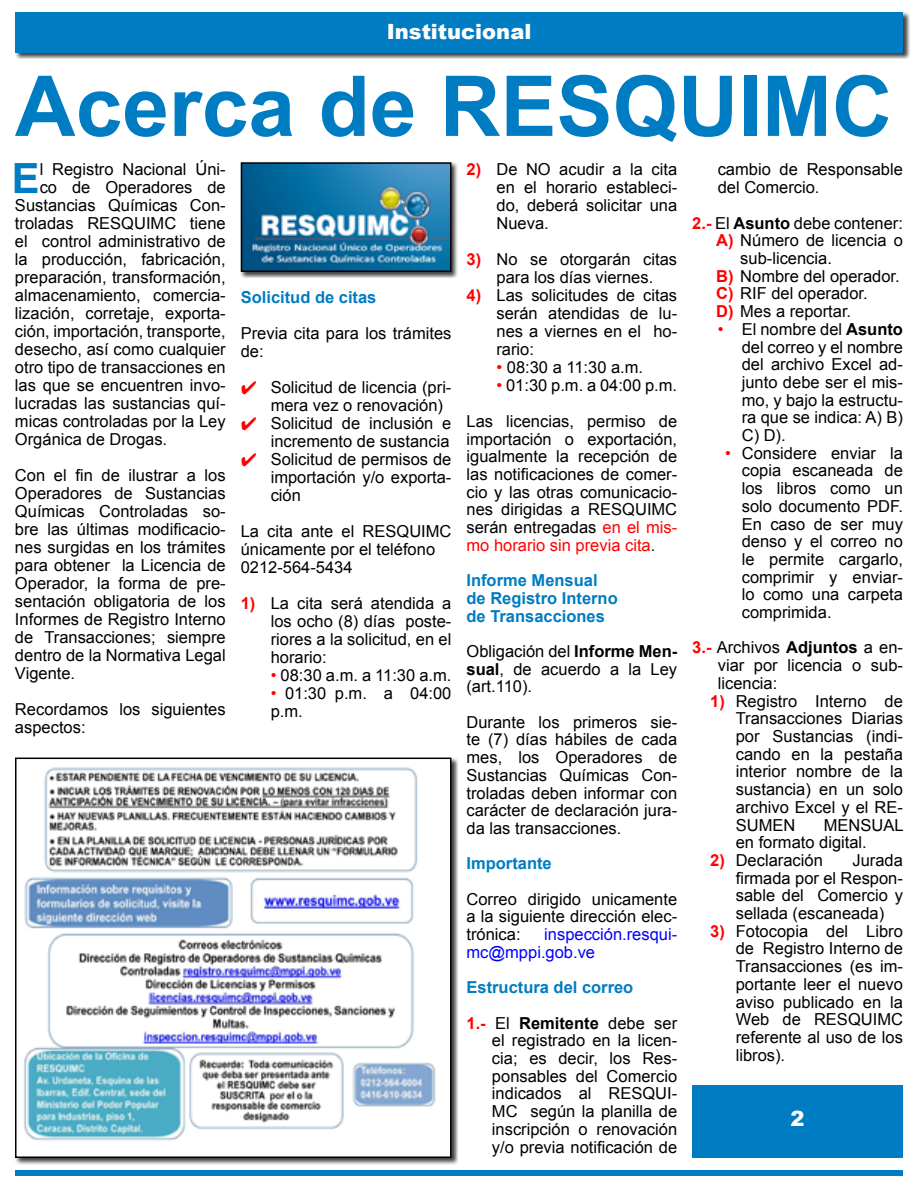
<style>
.page{position:relative;width:918px;height:1188px;background:#fff}
.page>*{position:absolute;margin:0;border:0;box-sizing:border-box;transform-origin:0 0}
.t1{font:700 84px "Arial";color:#007cc2}
.t2{font:700 41.7px "Arial";color:#007cc2}
.t3{font:900 21px "Arial";color:#fff}
.t4{font:16.5px/17.7px "Arial";color:#000;text-align:justify}
.t5{font:700 16.5px/17.7px "Arial";color:#007cc2}
.t6{font:16.5px/17.7px "Arial";color:#00f}
.s1{color:#f00}
.s2{font-weight:700;color:#f00}
.s3{font-weight:700}
.s4{font-weight:400;color:#000}
.s5{color:#000}
</style>
<div class="page">
<div style="left:15px;top:1170px;width:888px;height:6px;background:#007cc2"></div>
<div style="left:692px;top:1086px;width:211px;height:72px;background:#007cc2"></div>
<div style="left:14px;top:11px;width:896px;height:48px;background:#000;opacity:.75"></div>
<div style="left:15px;top:12px;width:888px;height:40px;background:#007cc2"></div>
<div style="left:240px;top:161px;width:219px;height:117px;background:#000;opacity:.75"></div>
<img style="left:244px;top:165px;width:205px;height:104px">
<div style="left:241px;top:162px;width:211px;height:110px;border:2px solid #000"></div>
<div style="left:14px;top:757px;width:444px;height:408px;background:#000;opacity:.75"></div>
<img style="left:18px;top:761px;width:431px;height:394px">
<div style="left:15px;top:758px;width:437px;height:400px;border:2px solid #000"></div>
<p class="t3" style="left:387px;top:16px;width:146px">Institucional</p>
<h1 class="t1" style="left:15px;top:50px;width:879px">Acerca de RESQUIMC</h1>
<h2 class="t2" style="left:12px;top:151px;width:29px">E</h2>
<p class="t4" style="left:40px;top:161px;width:187px">l Registro Nacional Úni-</p>
<p class="t4" style="left:40px;top:179px;width:187px">co de Operadores de</p>
<p class="t4" style="left:15px;top:197px;width:212px">Sustancias Químicas Con-</p>
<p class="t4" style="left:15px;top:215px;width:212px">troladas RESQUIMC tiene</p>
<p class="t4" style="left:15px;top:233px;width:212px">el control administrativo de</p>
<p class="t4" style="left:15px;top:251px;width:212px">la producción, fabricación,</p>
<p class="t4" style="left:15px;top:269px;width:212px">preparación, transformación,</p>
<p class="t4" style="left:15px;top:287px;width:212px">almacenamiento, comercia-</p>
<p class="t4" style="left:15px;top:305px;width:212px">lización, corretaje, exporta-</p>
<p class="t4" style="left:15px;top:323px;width:212px">ción, importación, transporte,</p>
<p class="t4" style="left:15px;top:341px;width:212px">desecho, así como cualquier</p>
<p class="t4" style="left:15px;top:359px;width:212px">otro tipo de transacciones en</p>
<p class="t4" style="left:15px;top:377px;width:212px">las que se encuentren invo-</p>
<p class="t4" style="left:15px;top:395px;width:212px">lucradas las sustancias quí-</p>
<p class="t4" style="left:15px;top:413px;width:212px">micas controladas por la Ley</p>
<p class="t4" style="left:15px;top:431px;width:154px">Orgánica de Drogas.</p>
<p class="t4" style="left:15px;top:467px;width:212px">Con el fin de ilustrar a los Operadores de Sustancias Químicas Controladas so&shy;bre las últimas modificacio&shy;nes surgidas en los trámites para obtener la Licencia de Operador, la forma de pre&shy;sentación obligatoria de los Informes de Registro Interno de Transacciones; siempre dentro de la Normativa Legal Vigente.</p>
<p class="t4" style="left:15px;top:701px;width:212px">Recordamos los siguientes aspectos:</p>
<p class="t5" style="left:241px;top:289px;width:137px">Solicitud de citas</p>
<p class="t4" style="left:241px;top:324px;width:212px">Previa cita para los trámites de:</p>
<p class="t4" style="left:271px;top:378px;width:182px;text-indent:-30px"><span class="s1">✔</span> Solicitud de licencia (pri&shy;mera vez o renovación)</p>
<p class="t4" style="left:241px;top:414px;width:212px;text-align:right"><span class="s1">✔</span> Solicitud de inclusión e incremento de sustancia</p>
<p class="t4" style="left:271px;top:450px;width:182px;text-indent:-30px"><span class="s1">✔</span> Solicitud de permisos de importación y/o exporta&shy;ción</p>
<p class="t4" style="left:241px;top:522px;width:212px;text-align:left">La cita ante el RESQUIMC únicamente por el teléfono<br>0212-564-5434</p>
<p class="t4" style="left:271px;top:594px;width:182px;text-indent:-30px"><span class="s2">1)</span> La cita será atendida a los ocho (8) días poste&shy;riores a la solicitud, en el horario:</p>
<p class="t4" style="left:271px;top:667px;width:182px"><span class="s1">•</span> 08:30 a.m. a 11:30 a.m.</p>
<p class="t4" style="left:271px;top:684px;width:182px"><span class="s1">•</span> 01:30 p.m. a 04:00 p.m.</p>
<p class="t4" style="left:496px;top:161px;width:182px;text-indent:-30px"><span class="s2">2)</span> De NO acudir a la cita en el horario estableci&shy;do, deberá solicitar una Nueva.</p>
<p class="t4" style="left:467px;top:251px;width:212px;text-align:center"><span class="s2">3)</span> No se otorgarán citas para los días viernes.</p>
<p class="t4" style="left:496px;top:287px;width:182px;text-indent:-30px"><span class="s2">4)</span> Las solicitudes de citas serán atendidas de lu&shy;nes a viernes en el ho&shy;rario:</p>
<p class="t4" style="left:496px;top:359px;width:148px"><span class="s1">•</span> 08:30 a 11:30 a.m.</p>
<p class="t4" style="left:467px;top:368px;width:212px;line-height:35.4px;text-align:right"><span class="s1">•</span> 01:30 p.m. a 04:00 p.m.<br>Las licencias, permiso de</p>
<p class="t4" style="left:467px;top:430px;width:212px">importación o exportación, igualmente la recepción de las notificaciones de comer&shy;cio y las otras comunicacio&shy;nes dirigidas a RESQUIMC serán entregadas <span class="s1">en el mis&shy;mo horario sin previa cita</span>.</p>
<p class="t5" style="left:467px;top:572px;width:153px">Informe Mensual de Registro Interno de Transacciones</p>
<p class="t4" style="left:467px;top:642px;width:212px">Obligación del <span class="s3">Informe Men&shy;sual</span>, de acuerdo a la Ley (art.110).</p>
<p class="t4" style="left:467px;top:713px;width:212px">Durante los primeros sie&shy;te (7) días hábiles de cada mes, los Operadores de Sustancias Químicas Con&shy;troladas deben informar con carácter de declaración jura&shy;da las transacciones.</p>
<p class="t5" style="left:467px;top:855px;width:87px">Importante</p>
<p class="t4" style="left:467px;top:890px;width:212px">Correo dirigido unicamente a la siguiente dirección elec&shy;trónica:</p>
<p class="t6" style="left:467px;top:926px;width:212px;text-indent:78px">inspección.resqui&shy;mc@mppi.gob.ve</p>
<p class="t5" style="left:467px;top:970px;width:212px;line-height:35.4px">Estructura del correo<br><span class="s1">1.-</span> <span class="s4">El</span> <span class="s5">Remitente</span> <span class="s4">debe ser</span></p>
<p class="t4" style="left:492px;top:1032px;width:187px">el registrado en la licen&shy;cia; es decir, los Res&shy;ponsables del Comercio indicados al RESQUI-MC según la planilla de inscripción o renovación y/o previa notificación de</p>
<p class="t4" style="left:718px;top:161px;width:187px">cambio de Responsable del Comercio.</p>
<p class="t4" style="left:692px;top:214px;width:212px"><span class="s2">2.-</span> El <span class="s3">Asunto</span> debe contener:</p>
<p class="t4" style="left:716px;top:232px;width:188px"><span class="s2">A)</span> Número de licencia o</p>
<p class="t4" style="left:740px;top:250px;width:93px">sub-licencia.</p>
<p class="t4" style="left:716px;top:267px;width:185px"><span class="s2">B)</span> Nombre del operador.</p>
<p class="t4" style="left:716px;top:285px;width:153px"><span class="s2">C)</span> RIF del operador.</p>
<p class="t4" style="left:716px;top:303px;width:136px"><span class="s2">D)</span> Mes a reportar.</p>
<p class="t4" style="left:742px;top:320px;width:163px;text-indent:-24px"><span class="s1">•</span> El nombre del <span class="s3">Asunto </span>del correo y el nombre del archivo Excel ad&shy;junto debe ser el mis&shy;mo, y bajo la estructu&shy;ra que se indica: A) B)<br>C) D).</p>
<p class="t4" style="left:742px;top:444px;width:163px;text-indent:-16px"><span class="s1">•</span> Considere enviar la copia escaneada de los libros como un solo documento PDF.<br>En caso de ser muy denso y el correo no le permite cargarlo, comprimir y enviar&shy;lo como una carpeta comprimida.</p>
<p class="t4" style="left:718px;top:639px;width:187px;text-indent:-26px"><span class="s2">3.-</span> Archivos <span class="s3">Adjuntos</span> a en&shy;viar por licencia o sub&shy;licencia:</p>
<p class="t4" style="left:736px;top:692px;width:169px;text-indent:-25px"><span class="s2">1)</span> Registro Interno de Transacciones Diarias por Sustancias (indi&shy;cando en la pestaña interior nombre de la sustancia) en un solo archivo Excel y el RE-SUMEN</p>
<p class="t4" style="left:736px;top:816px;width:169px;text-indent:88px">MENSUAL en formato digital.</p>
<p class="t4" style="left:710px;top:851px;width:114px"><span class="s2">2)</span> Declaración</p>
<p class="t4" style="left:736px;top:851px;width:169px;text-indent:117px">Jurada firmada por el Respon&shy;sable del Comercio y sellada (escaneada)</p>
<p class="t4" style="left:736px;top:922px;width:169px;text-indent:-25px"><span class="s2">3)</span> Fotocopia del Libro de Registro Interno de Transacciones (es im&shy;portante leer el nuevo aviso publicado en la Web de RESQUIMC referente al uso de los libros).</p>
<p class="t3" style="left:791px;top:1103px;width:16px">2</p>
</div>
